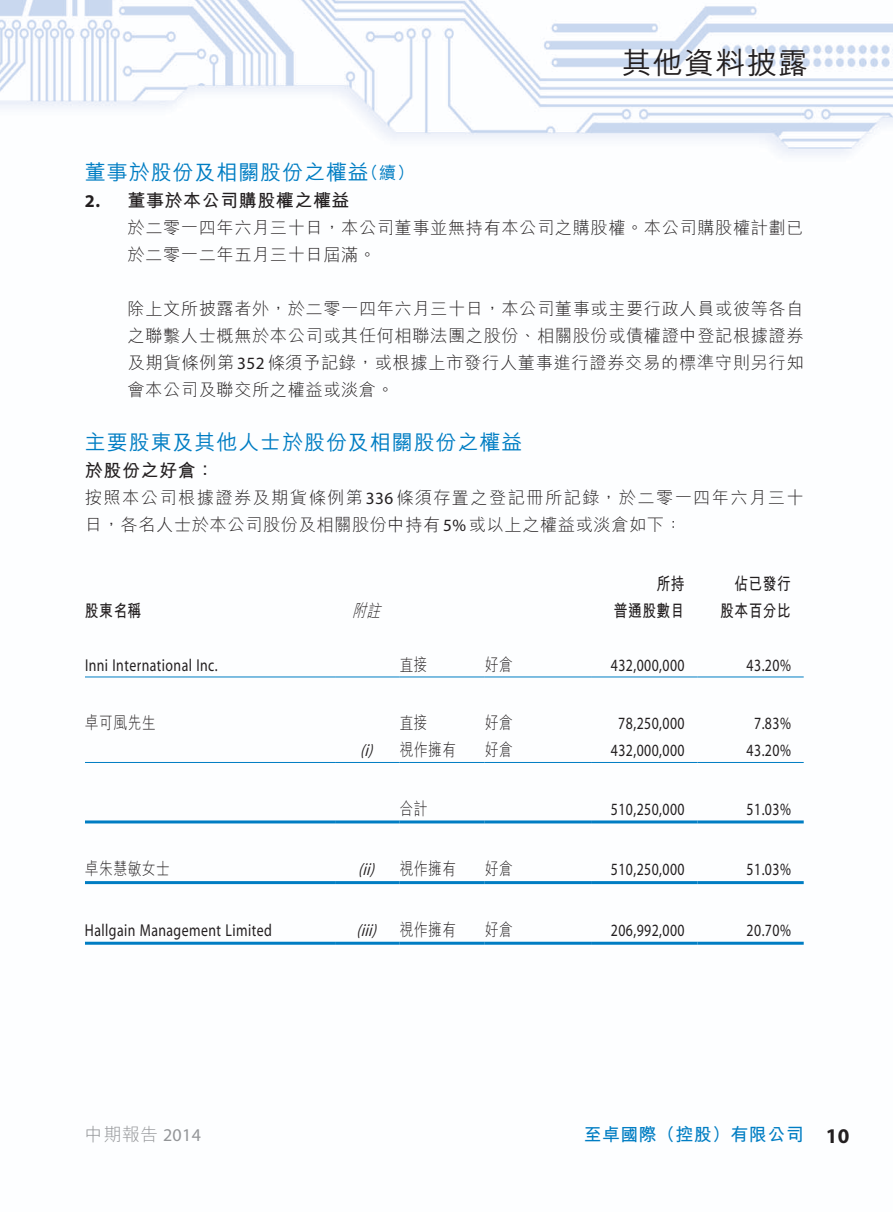
<style>
.page{position:relative;width:893px;height:1212px;background:#fff}
.page>*{position:absolute;margin:0;border:0;box-sizing:border-box;transform-origin:0 0}
.t1{font:30px "M Hei HK Medium E Ten B5 H";letter-spacing:.04em;color:#231f20}
.t2{font:21px "M Hei HK Medium E Ten B5 H";letter-spacing:.045em;color:#007dc3}
.t3{font:18px "M Hei HK Bold E Ten B5 H";letter-spacing:.03em;color:#231f20}
.t4{font:18px "M Hei HK Bold E Ten B5 H";letter-spacing:.02em;color:#007dc3}
.t5{font:18px "M Hei HK Light E Ten B5 H";color:#939598}
.t6{font:17.25px/27px "M Hei HK Light E Ten B5 H";letter-spacing:.03em;color:#231f20}
.t7{font:17.25px "Myriad";letter-spacing:.03em;color:#231f20;scale:.8 1}
.t8{font:17.25px/27px "M Hei HK Light E Ten B5 H";letter-spacing:.08em;color:#231f20}
.t9{font:17.25px "M Hei HK Light E Ten B5 H";letter-spacing:.03em;color:#231f20;scale:.8 1}
.t10{font:17.25px "M Hei HK Bold E Ten B5 H";letter-spacing:.03em;color:#231f20;scale:.8 1}
.t11{font:italic 17.25px "Myriad";color:#231f20;scale:.8 1}
.t12{font:italic 17.25px "M Hei HK Light E Ten B5 H";color:#231f20;scale:.8 1}
.s1{font-size:17.25px}
.s2{font-family:"Myriad";font-weight:700}
.s3{font-family:"Myriad"}
.s4{font-family:"Myriad";font-style:italic}
.s5{font-family:"M Hei HK Light E Ten B5 H";font-style:normal}
.s6{font-family:"Myriad";font-weight:700;font-size:21px;color:#231f20}
</style>
<div class="page">
<img style="left:0;top:0;width:893px;height:942px">
<hr style="left:85px;top:677px;width:251px;height:1px;background:#007dc3">
<hr style="left:336px;top:677px;width:64px;height:1px;background:#007dc3">
<hr style="left:400px;top:677px;width:85px;height:1px;background:#007dc3">
<hr style="left:485px;top:677px;width:106px;height:1px;background:#007dc3">
<hr style="left:591px;top:677px;width:106px;height:1px;background:#007dc3">
<hr style="left:697px;top:677px;width:107px;height:1px;background:#007dc3">
<hr style="left:85px;top:762px;width:251px;height:1px;background:#007dc3">
<hr style="left:336px;top:762px;width:64px;height:1px;background:#007dc3">
<hr style="left:400px;top:762px;width:85px;height:1px;background:#007dc3">
<hr style="left:485px;top:762px;width:106px;height:1px;background:#007dc3">
<hr style="left:591px;top:762px;width:106px;height:1px;background:#007dc3">
<hr style="left:697px;top:762px;width:107px;height:1px;background:#007dc3">
<hr style="left:85px;top:820px;width:251px;height:3px;background:#007dc3">
<hr style="left:336px;top:820px;width:64px;height:3px;background:#007dc3">
<hr style="left:400px;top:820px;width:85px;height:3px;background:#007dc3">
<hr style="left:485px;top:820px;width:106px;height:3px;background:#007dc3">
<hr style="left:591px;top:820px;width:106px;height:3px;background:#007dc3">
<hr style="left:697px;top:820px;width:107px;height:3px;background:#007dc3">
<hr style="left:85px;top:881px;width:251px;height:3px;background:#007dc3">
<hr style="left:336px;top:881px;width:64px;height:3px;background:#007dc3">
<hr style="left:400px;top:881px;width:85px;height:3px;background:#007dc3">
<hr style="left:485px;top:881px;width:106px;height:3px;background:#007dc3">
<hr style="left:591px;top:881px;width:106px;height:3px;background:#007dc3">
<hr style="left:697px;top:881px;width:107px;height:3px;background:#007dc3">
<hr style="left:85px;top:942px;width:251px;height:3px;background:#007dc3">
<hr style="left:336px;top:942px;width:64px;height:3px;background:#007dc3">
<hr style="left:400px;top:942px;width:85px;height:3px;background:#007dc3">
<hr style="left:485px;top:942px;width:106px;height:3px;background:#007dc3">
<hr style="left:591px;top:942px;width:106px;height:3px;background:#007dc3">
<hr style="left:697px;top:942px;width:107px;height:3px;background:#007dc3">
<h1 class="t1" style="left:622px;top:51px;width:188px">其他資料披露</h1>
<p class="t2" style="left:85px;top:165px;width:331px">董事於股份及相關股份之權益<span class="s1">（續）</span></p>
<p class="t3" style="left:85px;top:194px;width:266px"><span class="s2">2.</span> 董事於本公司購股權之權益</p>
<p class="t6" style="left:128px;top:217px;width:678px">於二零一四年六月三十日，本公司董事並無持有本公司之購股權。本公司購股權計劃已於二零一二年五月三十日屆滿。</p>
<p class="t6" style="left:128px;top:298px;width:678px;text-align:justify">除上文所披露者外，於二零一四年六月三十日，本公司董事或主要行政人員或彼等各自之聯繫人士概無於本公司或其任何相聯法團之股份、相關股份或債權證中登記根據證券及期貨條例第<span class="s3">352</span>條須予記錄，或根據上市發行人董事進行證券交易的標準守則另行知會本公司及聯交所之權益或淡倉。</p>
<p class="t2" style="left:85px;top:435px;width:439px">主要股東及其他人士於股份及相關股份之權益</p>
<p class="t3" style="left:85px;top:464px;width:131px">於股份之好倉：</p>
<p class="t8" style="left:85px;top:487px;width:720px">按照本公司根據證券及期貨條例第<span class="s3">336</span>條須存置之登記冊所記錄，於二零一四年六月三十日，各名人士於本公司股份及相關股份中持有<span class="s3">5%</span>或以上之權益或淡倉如下：</p>
<p class="t10" style="left:656px;top:577px;width:37px">所持</p>
<p class="t10" style="left:734px;top:577px;width:72px">佔已發行</p>
<p class="t10" style="left:85px;top:604px;width:72px">股東名稱</p>
<p class="t12" style="left:352px;top:604px;width:42px">附註</p>
<p class="t10" style="left:614px;top:604px;width:90px">普通股數目</p>
<p class="t10" style="left:720px;top:604px;width:90px">股本百分比</p>
<p class="t7" style="left:85px;top:658px;width:167px">Inni International Inc.</p>
<p class="t9" style="left:400px;top:658px;width:37px">直接</p>
<p class="t9" style="left:485px;top:658px;width:37px">好倉</p>
<p class="t7" style="left:611px;top:658px;width:94px">432,000,000</p>
<p class="t7" style="left:747px;top:658px;width:57px">43.20%</p>
<p class="t9" style="left:85px;top:716px;width:90px">卓可風先生</p>
<p class="t9" style="left:400px;top:716px;width:37px">直接</p>
<p class="t9" style="left:485px;top:716px;width:37px">好倉</p>
<p class="t7" style="left:618px;top:717px;width:84px">78,250,000</p>
<p class="t7" style="left:754px;top:717px;width:47px">7.83%</p>
<p class="t9" style="left:360px;top:743px;width:122px"><span class="s4">(i)</span> 視作擁有</p>
<p class="t9" style="left:485px;top:743px;width:37px">好倉</p>
<p class="t7" style="left:611px;top:744px;width:94px">432,000,000</p>
<p class="t7" style="left:747px;top:744px;width:57px">43.20%</p>
<p class="t9" style="left:400px;top:802px;width:37px">合計</p>
<p class="t7" style="left:611px;top:802px;width:94px">510,250,000</p>
<p class="t7" style="left:747px;top:802px;width:57px">51.03%</p>
<p class="t9" style="left:85px;top:862px;width:108px">卓朱慧敏女士</p>
<p class="t11" style="left:358px;top:863px;width:124px">(ii) <span class="s5">視作擁有</span></p>
<p class="t9" style="left:485px;top:862px;width:37px">好倉</p>
<p class="t7" style="left:611px;top:863px;width:94px">510,250,000</p>
<p class="t7" style="left:747px;top:863px;width:57px">51.03%</p>
<p class="t7" style="left:85px;top:924px;width:235px">Hallgain Management Limited</p>
<p class="t11" style="left:356px;top:924px;width:126px">(iii) <span class="s5">視作擁有</span></p>
<p class="t9" style="left:485px;top:923px;width:37px">好倉</p>
<p class="t7" style="left:611px;top:924px;width:94px">206,992,000</p>
<p class="t7" style="left:747px;top:924px;width:57px">20.70%</p>
<p class="t5" style="left:85px;top:1128px;width:118px">中期報告 <span class="s3">2014</span></p>
<p class="t4" style="left:584px;top:1128px;width:267px">至卓國際（控股）有限公司 <span class="s6">10</span></p>
</div>
